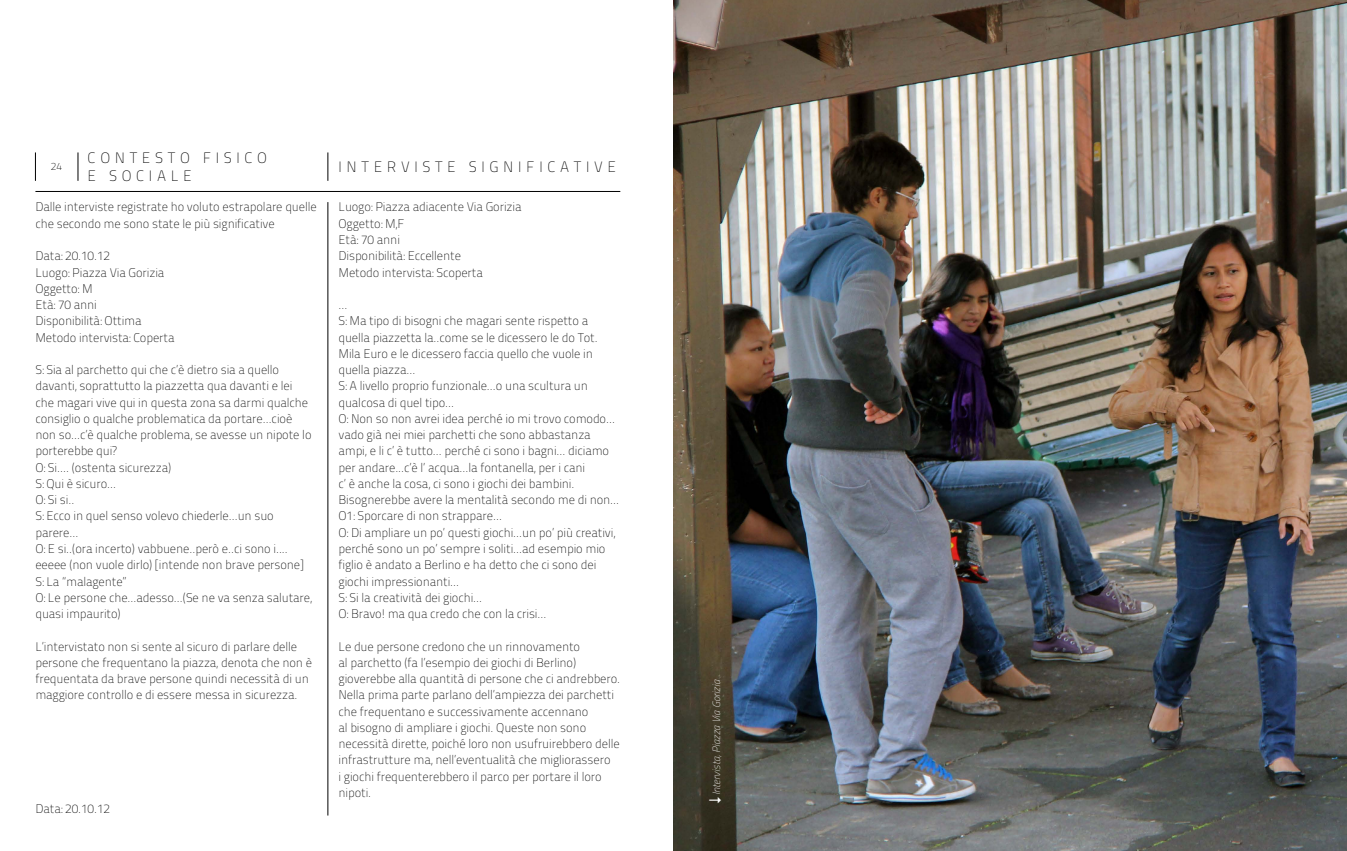
<style>
.page{position:relative;width:1347px;height:851px;background:#fff}
.page>*{position:absolute;margin:0;border:0;box-sizing:border-box;transform-origin:0 0}
.t1{font:15px/17.5px "Titillium Maps 29 L 1 wt";letter-spacing:.31em;color:#000}
.t2{font:12.5px/16.2px "Titillium Maps 29 L 1 wt";letter-spacing:-.01em;color:#000}
.t3{font:italic 100 10.62px "Titillium Web";color:#fff}
.t4{font:10.62px "Titillium Maps 29 L 1 wt";color:#000}
.s1{font-family:"Lucida Grande";font-weight:400;font-style:normal;font-size:15px}
</style>
<div class="page">
<hr style="left:35px;top:191px;width:585px;height:1px;background:#000">
<svg style="left:35px;top:152px;width:1px;height:29px"></svg>
<svg style="left:78px;top:152px;width:1px;height:29px"></svg>
<svg style="left:328px;top:152px;width:1px;height:29px"></svg>
<hr style="left:328px;top:202px;width:1px;height:613px;background:#000">
<img style="left:673px;top:0;width:673px;height:850px">
<p class="t4" style="left:51px;top:159px;width:13px">24</p>
<p class="t1" style="left:88px;top:148px;width:181px">CONTESTO FISICO<br>E SOCIALE</p>
<p class="t1" style="left:338px;top:157px;width:279px">INTERVISTE SIGNIFICATIVE</p>
<p class="t2" style="left:35px;top:198px;width:283px">Dalle interviste registrate ho voluto estrapolare quelle che secondo me sono state le più significative</p>
<p class="t2" style="left:35px;top:247px;width:141px">Data: 20.10.12<br>Luogo: Piazza Via Gorizia<br>Oggetto: M<br>Età: 70 anni<br>Disponibilità: Ottima<br>Metodo intervista: Coperta</p>
<p class="t2" style="left:35px;top:361px;width:278px">S: Sia al parchetto qui che c’è dietro sia a quello davanti, soprattutto la piazzetta qua davanti e lei che magari vive qui in questa zona sa darmi qualche consiglio o qualche problematica da portare...cioè non so...c’è qualche problema, se avesse un nipote lo porterebbe qui?<br>O: Si.... (ostenta sicurezza)<br>S: Qui è sicuro...<br>O: Si si..<br>S: Ecco in quel senso volevo chiederle...un suo parere...<br>O: E si..(ora incerto) vabbuene..però e..ci sono i.... eeeee (non vuole dirlo) [intende non brave persone] S: La “malagente”<br>O: Le persone che...adesso...(Se ne va senza salutare, quasi impaurito)</p>
<p class="t2" style="left:35px;top:637px;width:278px">L’intervistato non si sente al sicuro di parlare delle persone che frequentano la piazza, denota che non è frequentata da brave persone quindi necessità di un maggiore controllo e di essere messa in sicurezza.</p>
<p class="t2" style="left:338px;top:198px;width:184px">Luogo: Piazza adiacente Via Gorizia<br>Oggetto: M,F<br>Età: 70 anni<br>Disponibilità: Eccellente<br>Metodo intervista: Scoperta</p>
<p class="t2" style="left:338px;top:296px;width:282px">...<br>S: Ma tipo di bisogni che magari sente rispetto a quella piazzetta la..come se le dicessero le do Tot.<br>Mila Euro e le dicessero faccia quello che vuole in quella piazza...<br>S: A livello proprio funzionale...o una scultura un qualcosa di quel tipo...<br>O: Non so non avrei idea perché io mi trovo comodo... vado già nei miei parchetti che sono abbastanza ampi, e li c’ è tutto... perché ci sono i bagni... diciamo per andare...c’è l’ acqua...la fontanella, per i cani<br>c’ è anche la cosa, ci sono i giochi dei bambini.<br>Bisognerebbe avere la mentalità secondo me di non...<br>O1: Sporcare di non strappare...<br>O: Di ampliare un po’ questi giochi...un po’ più creativi, perché sono un po’ sempre i soliti...ad esempio mio figlio è andato a Berlino e ha detto che ci sono dei giochi impressionanti...<br>S: Si la creatività dei giochi...<br>O: Bravo! ma qua credo che con la crisi...</p>
<p class="t2" style="left:338px;top:637px;width:283px">Le due persone credono che un rinnovamento<br>al parchetto (fa l’esempio dei giochi di Berlino) gioverebbe alla quantità di persone che ci andrebbero.<br>Nella prima parte parlano dell’ampiezza dei parchetti che frequentano e successivamente accennano<br>al bisogno di ampliare i giochi. Queste non sono necessità dirette, poiché loro non usufruirebbero delle infrastrutture ma, nell’eventualità che migliorassero<br>i giochi frequenterebbero il parco per portare il loro nipoti.</p>
<p class="t2" style="left:35px;top:799px;width:76px">Data: 20.10.12</p>
<p class="t3" style="left:709px;top:804px;width:127px;rotate:-90deg"><span class="s1">↓</span>Intervista, Piazza Via Gorizia</p>
</div>
